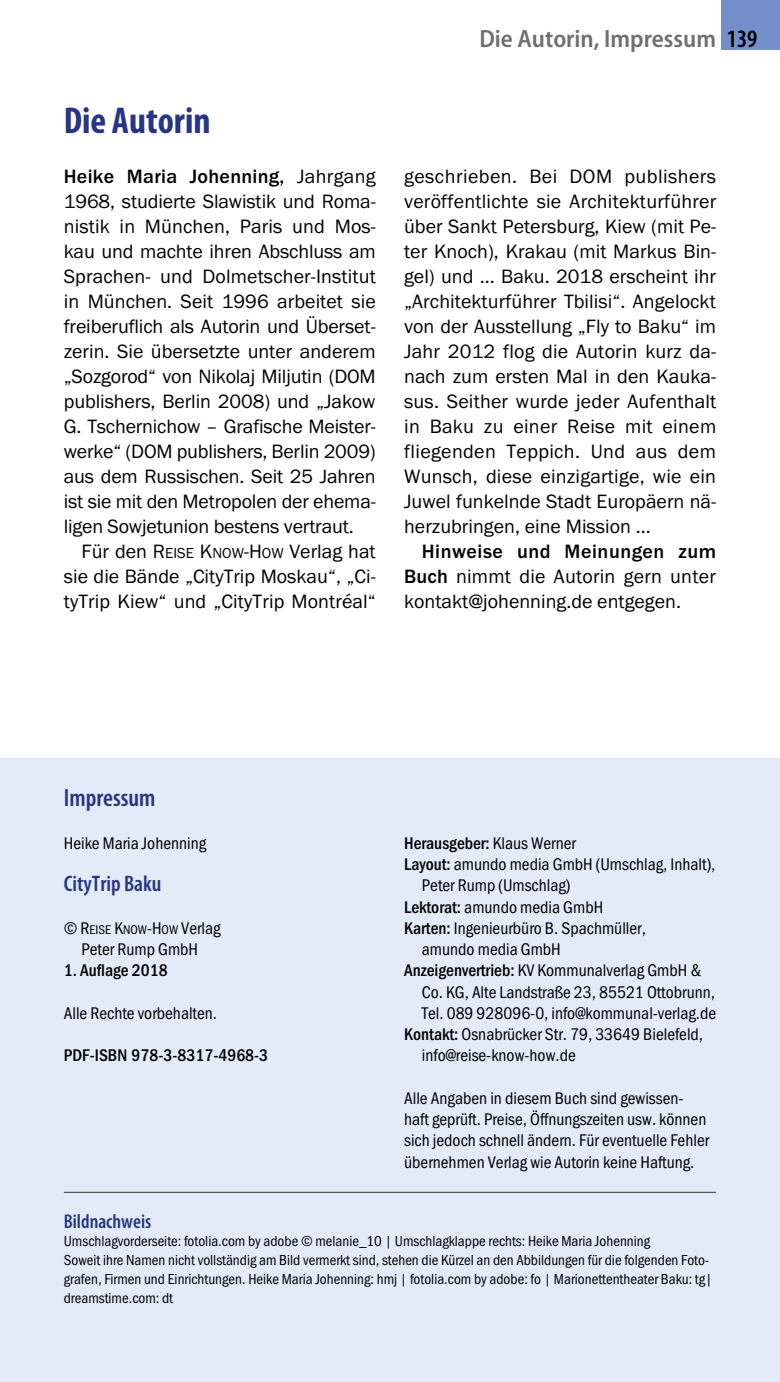
<style>
.page{position:relative;width:780px;height:1382px;background:#fff}
.page>*{position:absolute;margin:0;border:0;box-sizing:border-box;transform-origin:0 0}
.t1{font:700 condensed 37.5px "Myriad Pro";color:#273583}
.t2{font:600 semi-condensed 25px "Myriad Pro";color:#6f6f6f}
.t3{font:600 condensed 25px "Myriad Pro";color:#273583}
.t4{font:600 condensed 22.5px "Myriad Pro";color:#273583}
.t5{font:20px/25px "Franklin Gothic URW Boo";color:#000;text-align:justify}
.t6{font:500 20px "Franklin Gothic URW";letter-spacing:.025em;color:#000}
.t7{font:600 condensed 20px "Myriad Pro";color:#273583}
.t8{font:17.5px/21.2px "Franklin Gothic URW Con Boo";color:#000}
.t9{font:500 17.5px "Franklin Gothic URW Con";color:#000}
.t10{font:15px/18.8px "Franklin Gothic URW Con Boo";color:#000}
.t11{font:13px "Franklin Gothic URW Con Boo";color:#000}
.s1{font-family:"Franklin Gothic URW Boo";font-weight:400}
.s2{font-style:inherit}
.s3{font-size:15px}
.s4{font-stretch:condensed;color:#000}
.s5{font-family:"Franklin Gothic URW";font-weight:500}
.s6{font-size:17.5px}
.s7{font-family:"Franklin Gothic URW Con Boo";font-weight:400}
.s8{font-family:"Franklin Gothic URW Con";font-weight:500}
</style>
<div class="page">
<div style="left:721px;top:0;width:59px;height:50px;background:#748fc9"></div>
<div style="left:0;top:758px;width:780px;height:624px;background:#e3eaf8"></div>
<hr style="left:64px;top:1192px;width:652px;height:1px;background:#575756">
<h1 class="t1" style="left:64px;top:97px;width:148px">Die Autorin</h1>
<p class="t6" style="left:64px;top:164px;width:313px">Heike Maria Johenning, <span class="s1">Jahrgang</span></p>
<p class="t5" style="left:64px;top:189px;width:313px">1968, studierte Slawistik und Roma&shy;nistik in München, Paris und Mos&shy;kau und machte ihren Abschluss am Sprachen- und Dolmetscher-Institut in München. Seit 1996 arbeitet sie freiberuflich als Autorin und Überset&shy;zerin. Sie übersetzte unter anderem „Sozgorod“ von Nikolaj Miljutin (DOM publishers, Berlin 2008) und „Jakow G. Tschernichow – Grafische Meister&shy;werke“ (DOM publishers, Berlin 2009) aus dem Russischen. Seit 25 Jahren ist sie mit den Metropolen der ehema&shy;ligen Sowjetunion bestens vertraut.</p>
<p class="t5" style="left:64px;top:539px;width:313px;text-indent:18px">Für den <span class="s2">R</span><span class="s3">EISE</span> <span class="s2">K</span><span class="s3">NOW</span><span class="s2">-H</span><span class="s3">OW</span> Verlag hat sie die Bände „CityTrip Moskau“, „Ci&shy;tyTrip Kiew“ und „CityTrip Montréal“</p>
<p class="t2" style="left:479px;top:25px;width:279px">Die Autorin, Impressum <span class="s4">139</span></p>
<p class="t5" style="left:404px;top:164px;width:314px">geschrieben. Bei DOM publishers veröffentlichte sie Architekturführer über Sankt Petersburg, Kiew (mit Pe&shy;ter Knoch), Krakau (mit Markus Bin&shy;gel) und ... Baku. 2018 erscheint ihr „Architekturführer Tbilisi“. Angelockt von der Ausstellung „Fly to Baku“ im Jahr 2012 flog die Autorin kurz da&shy;nach zum ersten Mal in den Kauka&shy;sus. Seither wurde jeder Aufenthalt in Baku zu einer Reise mit einem fliegenden Teppich. Und aus dem Wunsch, diese einzigartige, wie ein Juwel funkelnde Stadt Europäern nä&shy;herzubringen, eine Mission ...</p>
<p class="t6" style="left:422px;top:539px;width:296px">Hinweise und Meinungen zum</p>
<p class="t5" style="left:404px;top:564px;width:313px"><span class="s5">Buch</span> nimmt die Autorin gern unter kontakt@johenning.de entgegen.</p>
<p class="t3" style="left:64px;top:784px;width:93px">Impressum</p>
<p class="t8" style="left:64px;top:833px;width:144px">Heike Maria Johenning</p>
<p class="t4" style="left:64px;top:871px;width:99px">CityTrip Baku</p>
<p class="t11" style="left:64px;top:921px;width:158px"><span class="s6">©</span> <span class="s6">R</span>EISE <span class="s6">K</span>NOW<span class="s6">-H</span>OW <span class="s6">Verlag</span></p>
<p class="t8" style="left:82px;top:939px;width:118px">Peter Rump GmbH</p>
<p class="t9" style="left:64px;top:959px;width:105px">1. Auflage 2018</p>
<p class="t8" style="left:64px;top:1003px;width:155px">Alle Rechte vorbehalten.</p>
<p class="t9" style="left:64px;top:1044px;width:206px">PDF-ISBN 978-3-8317-4968-3</p>
<p class="t9" style="left:404px;top:831px;width:173px">Herausgeber: <span class="s7">Klaus Werner</span></p>
<p class="t8" style="left:404px;top:854px;width:312px"><span class="s8">Layout:</span> amundo media GmbH (Umschlag, Inhalt),</p>
<p class="t8" style="left:422px;top:875px;width:150px">Peter Rump (Umschlag)</p>
<p class="t8" style="left:404px;top:896px;width:200px"><span class="s8">Lektorat:</span> amundo media GmbH</p>
<p class="t8" style="left:404px;top:918px;width:243px"><span class="s8">Karten:</span> Ingenieurbüro B. Spachmüller,</p>
<p class="t8" style="left:422px;top:939px;width:140px">amundo media GmbH</p>
<p class="t8" style="left:404px;top:960px;width:298px"><span class="s8">Anzeigenvertrieb:</span> KV Kommunalverlag GmbH &amp;</p>
<p class="t8" style="left:422px;top:981px;width:294px">Co. KG, Alte Landstraße 23, 85521 Ottobrunn,</p>
<p class="t8" style="left:422px;top:1003px;width:296px">Tel. 089 928096-0, info@kommunal-verlag.de</p>
<p class="t8" style="left:404px;top:1024px;width:300px"><span class="s8">Kontakt:</span> Osnabrücker Str. 79, 33649 Bielefeld,</p>
<p class="t8" style="left:422px;top:1045px;width:155px">info@reise-know-how.de</p>
<p class="t8" style="left:404px;top:1088px;width:306px">Alle Angaben in diesem Buch sind gewissen&shy;haft geprüft. Preise, Öffnungszeiten usw. können sich jedoch schnell ändern. Für eventuelle Fehler übernehmen Verlag wie Autorin keine Haftung.</p>
<p class="t7" style="left:64px;top:1210px;width:89px">Bildnachweis</p>
<p class="t10" style="left:64px;top:1232px;width:650px">Umschlagvorderseite: fotolia.com by adobe © melanie_10 | Umschlagklappe rechts: Heike Maria Johenning<br>Soweit ihre Namen nicht vollständig am Bild vermerkt sind, stehen die Kürzel an den Abbildungen für die folgenden Foto&shy;grafen, Firmen und Einrichtungen. Heike Maria Johenning: hmj | fotolia.com by adobe: fo | Marionettentheater Baku: tg| dreamstime.com: dt</p>
</div>
